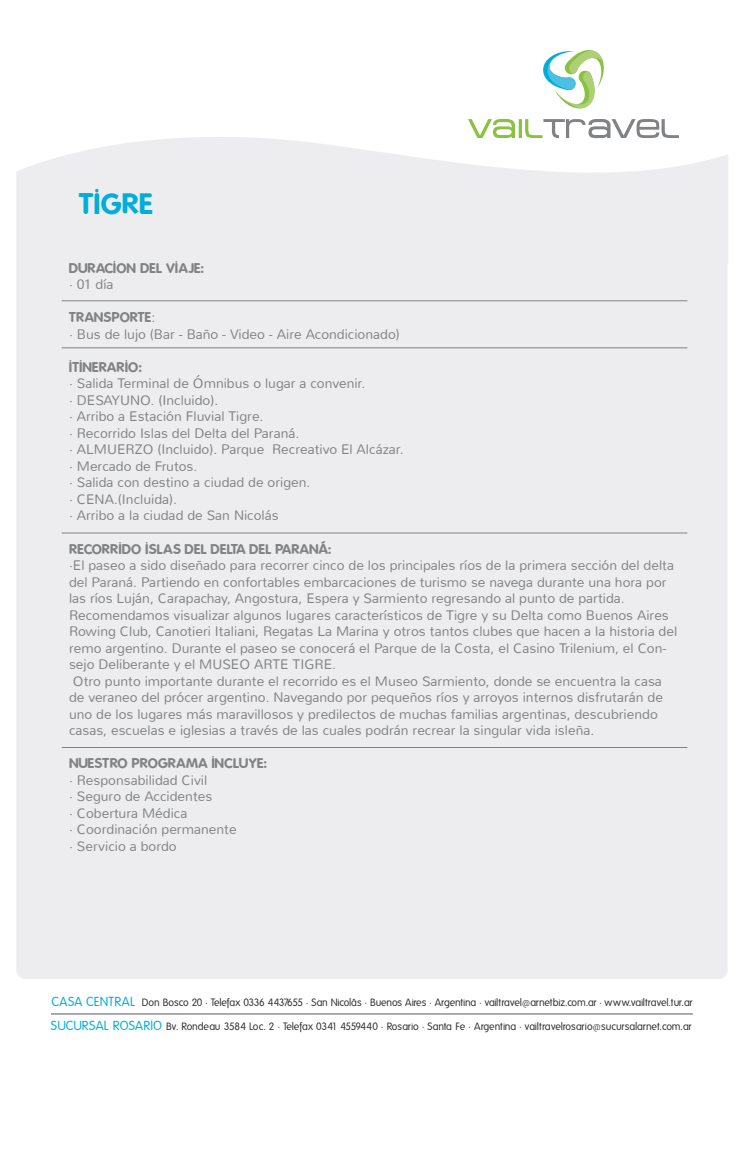
<style>
.page{position:relative;width:745px;height:1172px;background:#fff}
.page>*{position:absolute;margin:0;border:0;box-sizing:border-box;transform-origin:0 0}
.t1{font:700 28.75px "Folks";letter-spacing:-.01em;color:#00aed9}
.t2{font:300 13.75px/16.5px "Nunito";color:#808285}
.t3{font:700 13.75px "Folks";color:#808285}
.t4{font:10.25px "Folks";letter-spacing:-.01em;color:#333}
.s1{font-family:"Nunito";font-weight:300}
.s2{font-size:12.62px;color:#00aed9}
</style>
<div class="page">
<div style="left:16px;top:137px;width:712px;height:841px;background:#ededef"></div>
<svg style="left:51px;top:1013px;width:642px;height:1px"></svg>
<svg style="left:467px;top:119px;width:47px;height:19px"></svg>
<hr style="left:518px;top:119px;width:3px;height:19px;background:#8bc142">
<svg style="left:524px;top:119px;width:154px;height:19px"></svg>
<svg style="left:543px;top:50px;width:61px;height:59px"></svg>
<svg style="left:61px;top:300px;width:626px;height:1px"></svg>
<svg style="left:61px;top:347px;width:626px;height:1px"></svg>
<svg style="left:61px;top:532px;width:626px;height:1px"></svg>
<svg style="left:61px;top:746px;width:626px;height:2px"></svg>
<h1 class="t1" style="left:79px;top:187px;width:75px">TIGRE</h1>
<p class="t3" style="left:69px;top:260px;width:136px">DURACION DEL VIAJE:</p>
<p class="t2" style="left:69px;top:276px;width:46px">· 01 día</p>
<p class="t3" style="left:69px;top:309px;width:88px">TRANSPORTE<span class="s1">:</span></p>
<p class="t2" style="left:69px;top:326px;width:332px">· Bus de lujo (Bar - Baño - Video - Aire Acondicionado)</p>
<p class="t3" style="left:69px;top:359px;width:74px">ITINERARIO:</p>
<p class="t2" style="left:69px;top:375px;width:336px">· Salida Terminal de Ómnibus o lugar a convenir.<br>· DESAYUNO. (Incluido).<br>· Arribo a Estación Fluvial Tigre.<br>· Recorrido Islas del Delta del Paraná.<br>· ALMUERZO (Incluido). Parque Recreativo El Alcázar. · Mercado de Frutos.<br>· Salida con destino a ciudad de origen.<br>· CENA.(Incluida).<br>· Arribo a la ciudad de San Nicolás</p>
<p class="t3" style="left:69px;top:540px;width:263px">RECORRIDO ISLAS DEL DELTA DEL PARANÁ:</p>
<p class="t2" style="left:69px;top:557px;width:609px">·El paseo a sido diseñado para recorrer cinco de los principales ríos de la primera sección del delta del Paraná. Partiendo en confortables embarcaciones de turismo se navega durante una hora por las ríos Luján, Carapachay, Angostura, Espera y Sarmiento regresando al punto de partida.<br>Recomendamos visualizar algunos lugares característicos de Tigre y su Delta como Buenos Aires Rowing Club, Canotieri Italiani, Regatas La Marina y otros tantos clubes que hacen a la historia del remo argentino. Durante el paseo se conocerá el Parque de la Costa, el Casino Trilenium, el Con&shy;sejo Deliberante y el MUSEO ARTE TIGRE.<br>Otro punto importante durante el recorrido es el Museo Sarmiento, donde se encuentra la casa<br>de veraneo del prócer argentino. Navegando por pequeños ríos y arroyos internos disfrutarán de uno de los lugares más maravillosos y predilectos de muchas familias argentinas, descubriendo casas, escuelas e iglesias a través de las cuales podrán recrear la singular vida isleña.</p>
<p class="t3" style="left:69px;top:755px;width:199px">NUESTRO PROGRAMA INCLUYE:</p>
<p class="t2" style="left:69px;top:771px;width:169px">· Responsabilidad Civil<br>· Seguro de Accidentes<br>· Cobertura Médica<br>· Coordinación permanente · Servicio a bordo</p>
<p class="t4" style="left:51px;top:996px;width:642px"><span class="s2">CASA CENTRAL</span> Don Bosco 20 · Telefax 0336 4437655 · San Nicolás · Buenos Aires · Argentina · vailtravel@arnetbiz.com.ar · www.vailtravel.tur.ar</p>
<p class="t4" style="left:51px;top:1020px;width:641px"><span class="s2">SUCURSAL ROSARIO</span> Bv. Rondeau 3584 Loc. 2 · Telefax 0341 4559440 · Rosario · Santa Fe · Argentina · vailtravelrosario@sucursalarnet.com.ar</p>
</div>
